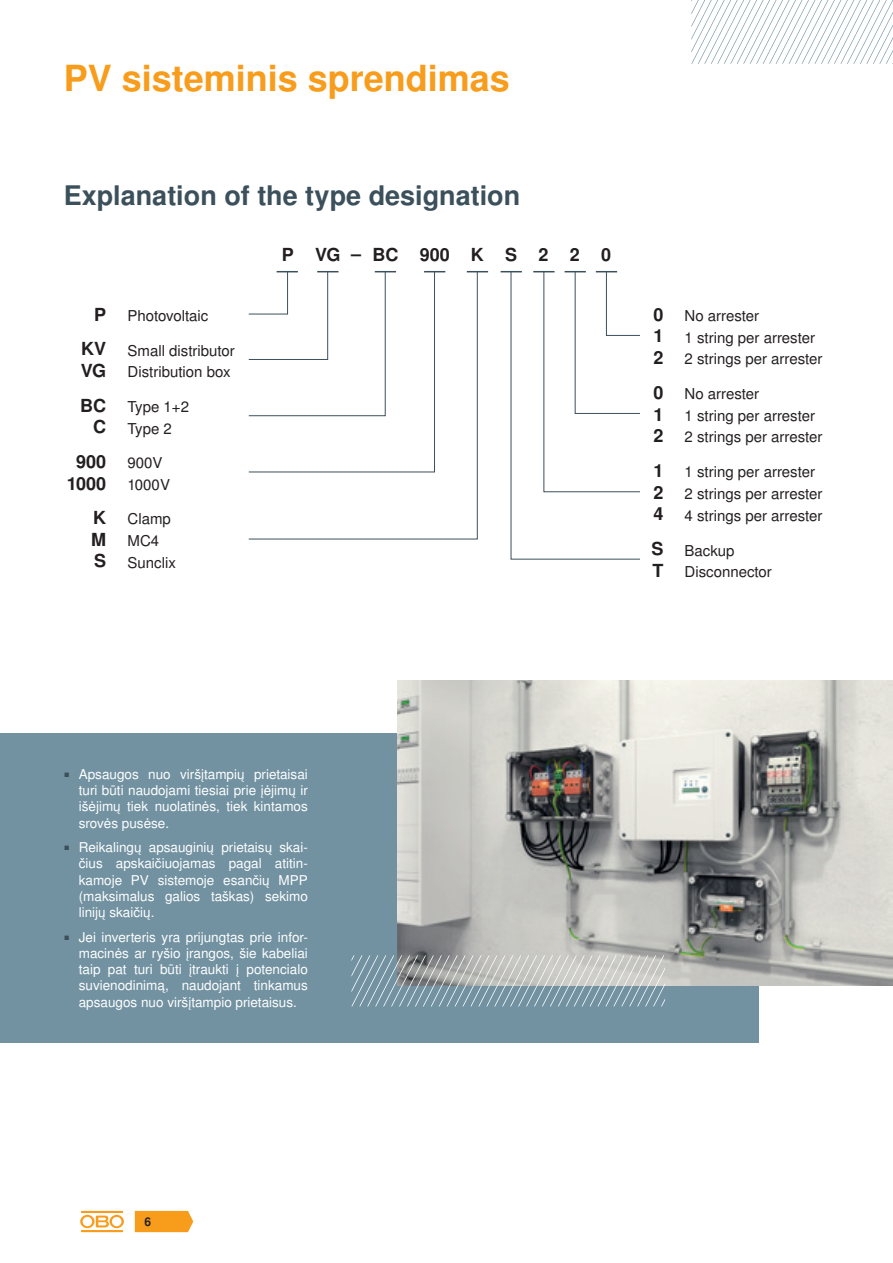
<style>
.page{position:relative;width:893px;height:1263px;background:#fff}
.page>*{position:absolute;margin:0;border:0;box-sizing:border-box;transform-origin:0 0}
.t1{font:700 36px "Nimbus San LOT";color:#f89c1c}
.t2{font:700 27px "Nimbus San LOT";color:#3b505b}
.t3{font:700 18px/21.6px "Nimbus San LOT";color:#231f20;text-align:justify}
.t4{font:700 18px "Nimbus San LOT";letter-spacing:1.18em;color:#231f20}
.t5{font:15px/21.6px "Nimbus San LOT";color:#231f20}
.t6{font:13.5px/16.2px "Nimbus San LOT";color:#fff;text-align:justify}
.t7{font:700 12px "Nimbus San LOT";color:#231f20}
</style>
<div class="page">
<svg style="left:135px;top:1211px;width:58px;height:21px"></svg>
<hr style="left:81px;top:1230px;width:42px;height:2px;background:#f89c1c">
<svg style="left:80px;top:1215px;width:44px;height:13px"></svg>
<hr style="left:81px;top:1211px;width:42px;height:2px;background:#f89c1c">
<div style="left:0;top:733px;width:758px;height:309px;background:#7292a1"></div>
<img style="left:397px;top:680px;width:496px;height:306px">
<svg style="left:351px;top:955px;width:314px;height:51px"></svg>
<svg style="left:691px;top:0;width:202px;height:64px"></svg>
<svg style="left:248px;top:271px;width:230px;height:269px"></svg>
<svg style="left:248px;top:271px;width:197px;height:202px"></svg>
<svg style="left:467px;top:271px;width:21px;height:1px"></svg>
<svg style="left:501px;top:271px;width:139px;height:289px"></svg>
<h1 class="t1" style="left:64px;top:56px;width:448px">PV sisteminis sprendimas</h1>
<h2 class="t2" style="left:64px;top:180px;width:458px">Explanation of the type designation</h2>
<h3 class="t4" style="left:282px;top:244px;width:331px">PVG‒BC900KS220</h3>
<h3 class="t3" style="left:94px;top:304px;width:14px">P</h3>
<h3 class="t3" style="left:653px;top:304px;width:12px">0<br>1<br>2</h3>
<h3 class="t3" style="left:653px;top:382px;width:12px">0<br>1<br>2</h3>
<h3 class="t3" style="left:653px;top:461px;width:12px">1<br>2<br>4</h3>
<h3 class="t3" style="left:651px;top:539px;width:14px">S<br>T</h3>
<p class="t5" style="left:128px;top:305px;width:82px">Photovoltaic</p>
<p class="t5" style="left:685px;top:305px;width:139px">No arrester<br>1 string per arrester<br>2 strings per arrester</p>
<p class="t5" style="left:685px;top:383px;width:139px">No arrester<br>1 string per arrester<br>2 strings per arrester</p>
<p class="t5" style="left:685px;top:462px;width:139px">1 string per arrester<br>2 strings per arrester<br>4 strings per arrester</p>
<p class="t5" style="left:685px;top:540px;width:89px">Backup<br>Disconnector</p>
<h3 class="t3" style="left:81px;top:339px;width:27px">KV<br>VG</h3>
<p class="t5" style="left:128px;top:340px;width:109px">Small distributor<br>Distribution box</p>
<h3 class="t3" style="left:80px;top:395px;width:27px;text-align:right">BC<br>C</h3>
<p class="t5" style="left:128px;top:396px;width:63px">Type 1+2<br>Type 2</p>
<h3 class="t3" style="left:67px;top:451px;width:41px;text-align:center">900<br>1000</h3>
<p class="t5" style="left:128px;top:452px;width:44px">900V<br>1000V</p>
<h3 class="t3" style="left:91px;top:508px;width:16px">K M S</h3>
<p class="t5" style="left:128px;top:509px;width:50px">Clamp<br>MC4<br>Sunclix</p>
<p class="t6" style="left:79px;top:766px;width:231px;text-indent:-15px"><sup>■</sup> Apsaugos nuo viršįtampių prietaisai turi būti naudojami tiesiai prie įėjimų ir išėjimų tiek nuolatinės, tiek kintamos srovės pusėse.</p>
<p class="t6" style="left:79px;top:840px;width:231px;text-indent:-15px"><sup>■</sup> Reikalingų apsauginių prietaisų skai&shy;čius apskaičiuojamas pagal atitin&shy;kamoje PV sistemoje esančių MPP (maksimalus galios taškas) sekimo linijų skaičių.</p>
<p class="t6" style="left:79px;top:929px;width:231px;text-indent:-15px"><sup>■</sup> Jei inverteris yra prijungtas prie infor&shy;macinės ar ryšio įrangos, šie kabeliai taip pat turi būti įtraukti į potencialo suvienodinimą, naudojant tinkamus apsaugos nuo viršįtampio prietaisus.</p>
<p class="t7" style="left:145px;top:1214px;width:8px">6</p>
</div>
